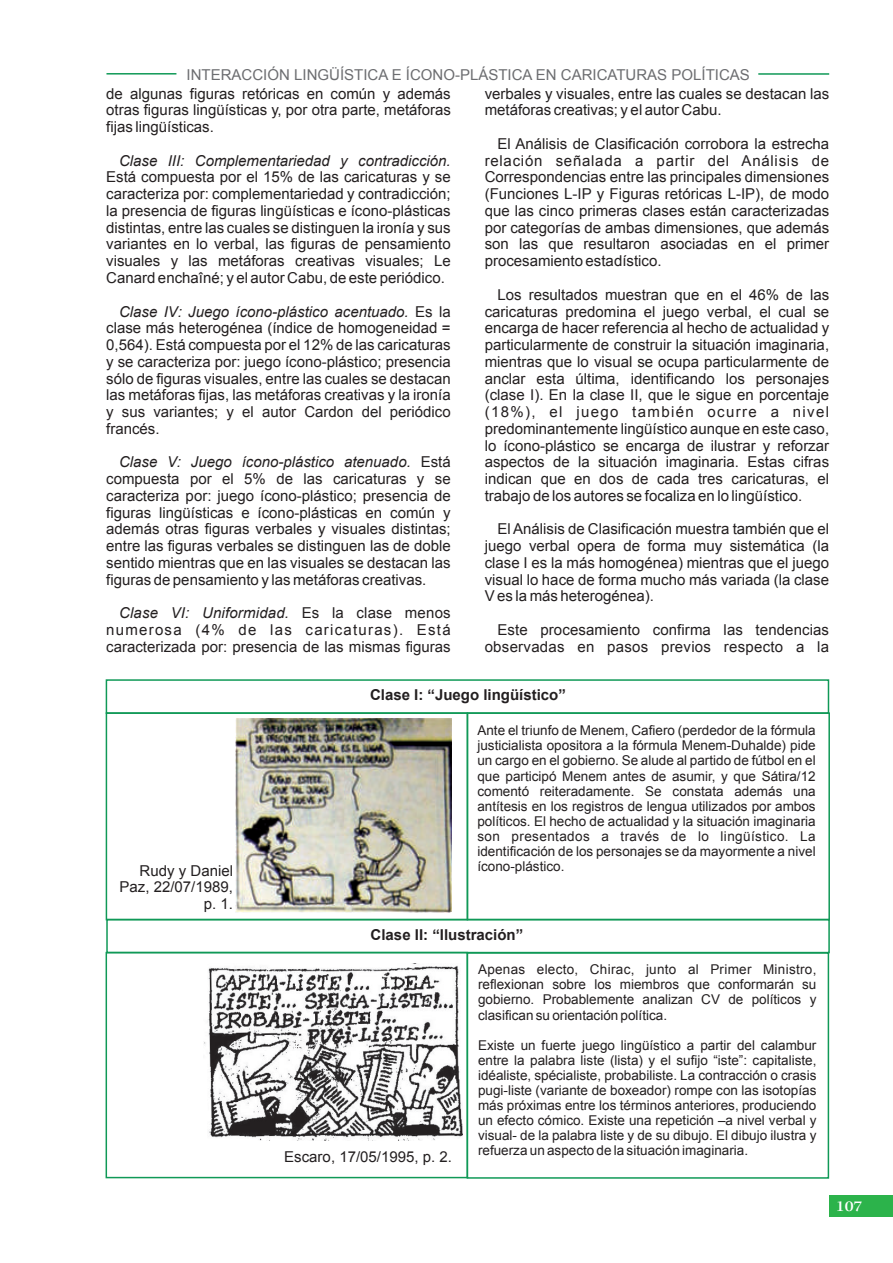
<style>
.page{position:relative;width:893px;height:1263px;background:#fff}
.page>*{position:absolute;margin:0;border:0;box-sizing:border-box;transform-origin:0 0}
.t1{font:15px/16.8px "Arial";color:#231f20;text-align:justify}
.t2{font:15px "Arial";color:#6c6d70}
.t3{font:700 15px "Arial";color:#231f20}
.t4{font:italic 15px "Arial";color:#231f20}
.t5{font:900 expanded 15px "Kepler Std";color:#fff}
.t6{font:13.5px/15.1px "Arial";color:#231f20;text-align:justify}
.s1{font-style:italic}
</style>
<div class="page">
<div style="left:467px;top:712px;width:363px;height:208px;border:2px solid #109957"></div>
<div style="left:106px;top:679px;width:723px;height:35px;border:2px solid #109957"></div>
<div style="left:467px;top:952px;width:362px;height:227px;border:2px solid #109957"></div>
<div style="left:106px;top:919px;width:724px;height:34px;border:2px solid #109957"></div>
<div style="left:106px;top:952px;width:362px;height:226px;border:2px solid #109957"></div>
<img style="left:204px;top:963px;width:258px;height:177px">
<img style="left:235px;top:719px;width:216px;height:194px">
<hr style="left:106px;top:73px;width:70px;height:2px;background:#109957">
<hr style="left:758px;top:73px;width:71px;height:2px;background:#109957">
<div style="left:829px;top:1195px;width:64px;height:22px;background:#2cb34b"></div>
<p class="t2" style="left:187px;top:69px;width:565px">INTERACCIÓN LINGÜÍSTICA E ÍCONO-PLÁSTICA EN CARICATURAS POLÍTICAS</p>
<p class="t1" style="left:106px;top:86px;width:346px">de algunas figuras retóricas en común y además otras figuras lingüísticas y, por otra parte, metáforas fijas lingüísticas.</p>
<p class="t4" style="left:119px;top:155px;width:333px">Clase III: Complementariedad y contradicción.</p>
<p class="t1" style="left:106px;top:170px;width:346px">Está compuesta por el 15% de las caricaturas y se caracteriza por: complementariedad y contradicción; la presencia de figuras lingüísticas e ícono-plásticas distintas, entre las cuales se distinguen la ironía y sus variantes en lo verbal, las figuras de pensamiento visuales y las metáforas creativas visuales; Le Canard enchaîné; y el autor Cabu, de este periódico.</p>
<p class="t1" style="left:106px;top:304px;width:346px;text-indent:13px"><span class="s1">Clase IV: Juego ícono-plástico acentuado.</span> Es la clase más heterogénea (índice de homogeneidad = 0,564). Está compuesta por el 12% de las caricaturas y se caracteriza por: juego ícono-plástico; presencia sólo de figuras visuales, entre las cuales se destacan las metáforas fijas, las metáforas creativas y la ironía y sus variantes; y el autor Cardon del periódico francés.</p>
<p class="t1" style="left:106px;top:455px;width:346px;text-indent:13px"><span class="s1">Clase V: Juego ícono-plástico atenuado.</span> Está compuesta por el 5% de las caricaturas y se caracteriza por: juego ícono-plástico; presencia de figuras lingüísticas e ícono-plásticas en común y además otras figuras verbales y visuales distintas; entre las figuras verbales se distinguen las de doble sentido mientras que en las visuales se destacan las figuras de pensamiento y las metáforas creativas.</p>
<p class="t1" style="left:106px;top:606px;width:346px;text-indent:13px"><span class="s1">Clase VI: Uniformidad.</span> Es la clase menos numerosa (4% de las caricaturas). Está caracterizada por: presencia de las mismas figuras</p>
<p class="t1" style="left:485px;top:86px;width:346px">verbales y visuales, entre las cuales se destacan las metáforas creativas; y el autor Cabu.</p>
<p class="t1" style="left:485px;top:137px;width:346px;text-indent:13px">El Análisis de Clasificación corrobora la estrecha relación señalada a partir del Análisis de Correspondencias entre las principales dimensiones (Funciones L-IP y Figuras retóricas L-IP), de modo que las cinco primeras clases están caracterizadas por categorías de ambas dimensiones, que además son las que resultaron asociadas en el primer procesamiento estadístico.</p>
<p class="t1" style="left:485px;top:287px;width:346px;text-indent:13px">Los resultados muestran que en el 46% de las caricaturas predomina el juego verbal, el cual se encarga de hacer referencia al hecho de actualidad y particularmente de construir la situación imaginaria, mientras que lo visual se ocupa particularmente de anclar esta última, identificando los personajes (clase I). En la clase II, que le sigue en porcentaje (18%), el juego también ocurre a nivel predominantemente lingüístico aunque en este caso, lo ícono-plástico se encarga de ilustrar y reforzar aspectos de la situación imaginaria. Estas cifras indican que en dos de cada tres caricaturas, el trabajo de los autores se focaliza en lo lingüístico.</p>
<p class="t1" style="left:485px;top:522px;width:346px;text-indent:13px">El Análisis de Clasificación muestra también que el juego verbal opera de forma muy sistemática (la clase I es la más homogénea) mientras que el juego visual lo hace de forma mucho más variada (la clase V es la más heterogénea).</p>
<p class="t1" style="left:485px;top:623px;width:346px;text-align:right">Este procesamiento confirma las tendencias observadas en pasos previos respecto a la</p>
<p class="t3" style="left:370px;top:689px;width:197px">Clase I: “Juego lingüístico”</p>
<p class="t1" style="left:120px;top:863px;width:115px;text-align:right">Rudy y Daniel<br>Paz, 22/07/1989, p. 1.</p>
<p class="t6" style="left:477px;top:724px;width:340px">Ante el triunfo de Menem, Cafiero (perdedor de la fórmula justicialista opositora a la fórmula Menem-Duhalde) pide un cargo en el gobierno. Se alude al partido de fútbol en el que participó Menem antes de asumir, y que Sátira/12 comentó reiteradamente. Se constata además una antítesis en los registros de lengua utilizados por ambos políticos. El hecho de actualidad y la situación imaginaria son presentados a través de lo lingüístico. La identificación de los personajes se da mayormente a nivel ícono-plástico.</p>
<p class="t3" style="left:371px;top:929px;width:154px">Clase II: “Ilustración”</p>
<p class="t1" style="left:284px;top:1150px;width:169px">Escaro, 17/05/1995, p. 2.</p>
<p class="t6" style="left:478px;top:963px;width:340px">Apenas electo, Chirac, junto al Primer Ministro, reflexionan sobre los miembros que conformarán su gobierno. Probablemente analizan CV de políticos y clasifican su orientación política.</p>
<p class="t6" style="left:478px;top:1039px;width:340px">Existe un fuerte juego lingüístico a partir del calambur entre la palabra liste (lista) y el sufijo “iste”: capitaliste, idéaliste, spécialiste, probabiliste. La contracción o crasis pugi-liste (variante de boxeador) rompe con las isotopías más próximas entre los términos anteriores, produciendo un efecto cómico. Existe una repetición –a nivel verbal y visual- de la palabra liste y de su dibujo. El dibujo ilustra y refuerza un aspecto de la situación imaginaria.</p>
<p class="t5" style="left:836px;top:1201px;width:28px">107</p>
</div>
